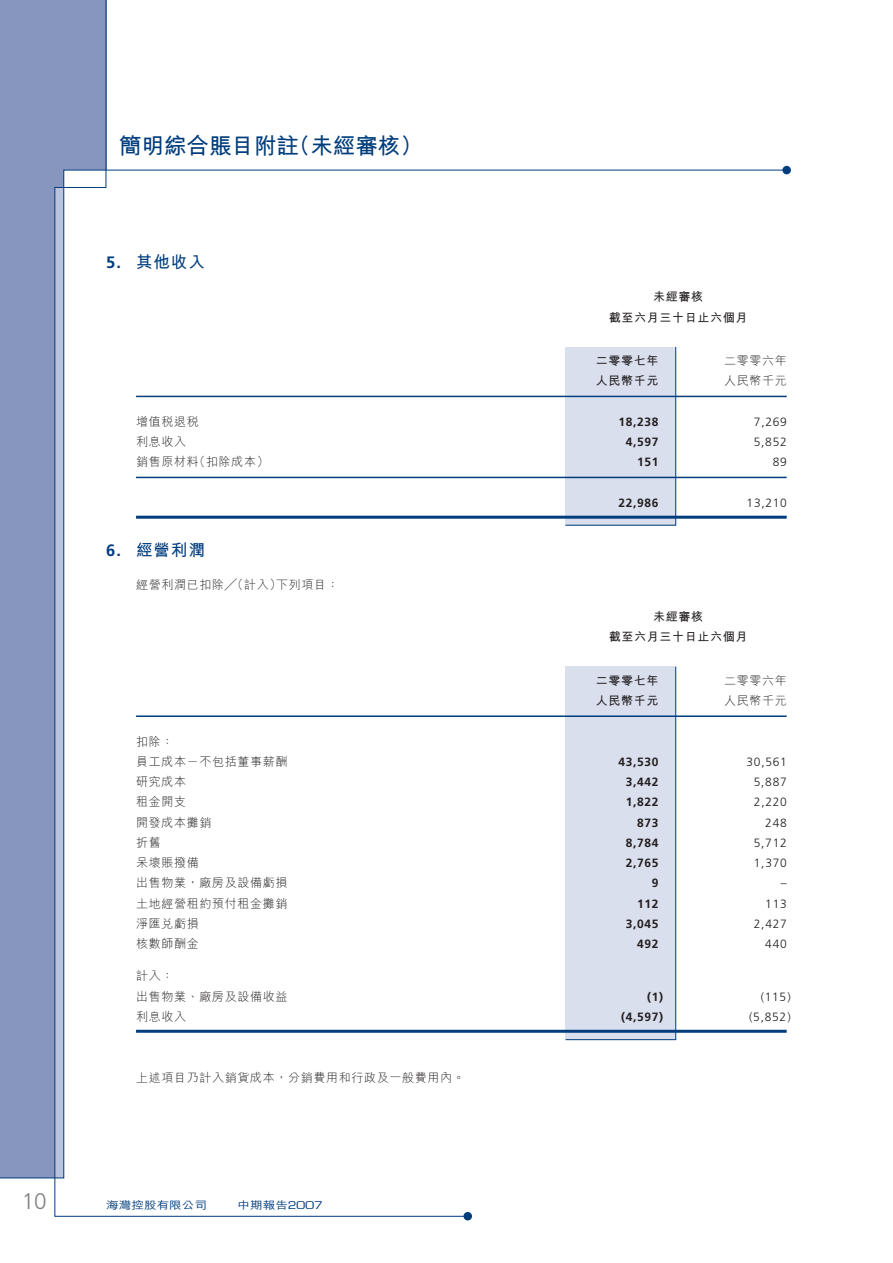
<style>
.page{position:relative;width:893px;height:1263px;background:#fff}
.page>*{position:absolute;margin:0;border:0;box-sizing:border-box;transform-origin:0 0}
.t1{font:700 22.5px "M Hei HK";color:#013d7d}
.t2{font:300 22.5px "Frutiger LT Std";color:#808285}
.t3{font:700 16.5px "M Hei HK";letter-spacing:.055em;color:#013d7d}
.t4{font:300 12px/20.2px "M Hei HK";letter-spacing:.055em;color:#231f20}
.t5{font:700 12px "Frutiger LT Std";letter-spacing:.055em;color:#231f20}
.t6{font:300 12px "Frutiger LT Std";letter-spacing:.055em;color:#231f20}
.t7{font:700 12px/20.2px "M Hei HK";letter-spacing:.055em;color:#231f20;text-align:center}
.t8{font:500 10.5px "M Hei HK";color:#013d7d;scale:1.2 1}
.s1{font-family:"Frutiger LT Std"}
.s2{font-family:"Eurostile LT Std";font-weight:400}
</style>
<div class="page">
<div style="left:0;top:0;width:55px;height:1178px;background:#8696bf"></div>
<div style="left:782px;top:166px;width:9px;height:8px;background:#013d7d;border-radius:50%"></div>
<svg style="left:54px;top:0;width:414px;height:1217px"></svg>
<div style="left:463px;top:1212px;width:9px;height:8px;background:#013d7d;border-radius:50%"></div>
<div style="left:565px;top:346px;width:111px;height:180px;background:#dadfed"></div>
<hr style="left:136px;top:396px;width:651px;height:1px;background:#013d7d">
<hr style="left:136px;top:477px;width:651px;height:1px;background:#013d7d">
<hr style="left:136px;top:516px;width:651px;height:3px;background:#013d7d">
<div style="left:565px;top:666px;width:111px;height:374px;background:#dadfed"></div>
<hr style="left:136px;top:715px;width:651px;height:2px;background:#013d7d">
<hr style="left:136px;top:1030px;width:651px;height:3px;background:#013d7d">
<p class="t2" style="left:22px;top:1188px;width:27px">10</p>
<p class="t1" style="left:119px;top:130px;width:305px">簡明綜合賬目附註（未經審核）</p>
<p class="t3" style="left:106px;top:250px;width:100px"><span class="s1">5.</span> 其他收入</p>
<p class="t7" style="left:609px;top:286px;width:140px">未經審核<br>截至六月三十日止六個月</p>
<p class="t7" style="left:596px;top:350px;width:64px">二零零七年</p>
<p class="t4" style="left:724px;top:350px;width:64px">二零零六年</p>
<p class="t7" style="left:596px;top:370px;width:64px">人民幣千元</p>
<p class="t4" style="left:724px;top:370px;width:64px">人民幣千元</p>
<p class="t4" style="left:136px;top:411px;width:64px">增值稅退稅</p>
<p class="t5" style="left:618px;top:415px;width:42px">18,238</p>
<p class="t6" style="left:754px;top:415px;width:34px">7,269</p>
<p class="t4" style="left:136px;top:431px;width:52px">利息收入</p>
<p class="t5" style="left:626px;top:435px;width:34px">4,597</p>
<p class="t6" style="left:754px;top:435px;width:34px">5,852</p>
<p class="t4" style="left:136px;top:451px;width:134px">銷售原材料（扣除成本）</p>
<p class="t5" style="left:637px;top:455px;width:23px">151</p>
<p class="t6" style="left:773px;top:455px;width:16px">89</p>
<p class="t5" style="left:618px;top:496px;width:42px">22,986</p>
<p class="t6" style="left:747px;top:496px;width:42px">13,210</p>
<p class="t3" style="left:106px;top:538px;width:100px"><span class="s1">6.</span> 經營利潤</p>
<p class="t4" style="left:136px;top:574px;width:204px">經營利潤已扣除╱（計入）下列項目：</p>
<p class="t7" style="left:609px;top:606px;width:140px">未經審核<br>截至六月三十日止六個月</p>
<p class="t7" style="left:596px;top:669px;width:64px">二零零七年</p>
<p class="t4" style="left:724px;top:670px;width:64px">二零零六年</p>
<p class="t7" style="left:596px;top:690px;width:64px">人民幣千元</p>
<p class="t4" style="left:724px;top:690px;width:64px">人民幣千元</p>
<p class="t4" style="left:136px;top:731px;width:153px">扣除：<br>員工成本－不包括董事薪酬</p>
<p class="t5" style="left:618px;top:755px;width:42px">43,530</p>
<p class="t6" style="left:747px;top:755px;width:42px">30,561</p>
<p class="t4" style="left:136px;top:771px;width:52px">研究成本</p>
<p class="t5" style="left:626px;top:775px;width:34px">3,442</p>
<p class="t6" style="left:754px;top:775px;width:19px">5,887</p>
<p class="t4" style="left:136px;top:791px;width:52px">租金開支</p>
<p class="t5" style="left:626px;top:795px;width:34px">1,822</p>
<p class="t6" style="left:754px;top:795px;width:34px">2,220</p>
<p class="t4" style="left:136px;top:812px;width:77px">開發成本攤銷</p>
<p class="t5" style="left:637px;top:815px;width:23px">873</p>
<p class="t6" style="left:765px;top:816px;width:22px">248</p>
<p class="t4" style="left:136px;top:832px;width:26px">折舊</p>
<p class="t5" style="left:626px;top:836px;width:34px">8,784</p>
<p class="t6" style="left:754px;top:836px;width:34px">5,712</p>
<p class="t4" style="left:136px;top:852px;width:64px">呆壞賬撥備</p>
<p class="t5" style="left:626px;top:856px;width:34px">2,765</p>
<p class="t6" style="left:754px;top:856px;width:34px">1,370</p>
<p class="t4" style="left:136px;top:872px;width:153px">出售物業，廠房及設備虧損</p>
<p class="t5" style="left:652px;top:876px;width:8px">9</p>
<p class="t6" style="left:781px;top:876px;width:7px">–</p>
<p class="t4" style="left:136px;top:893px;width:153px">土地經營租約預付租金攤銷</p>
<p class="t5" style="left:637px;top:896px;width:23px">112</p>
<p class="t6" style="left:765px;top:897px;width:23px">113</p>
<p class="t4" style="left:136px;top:913px;width:64px">淨匯兌虧損</p>
<p class="t5" style="left:626px;top:917px;width:34px">3,045</p>
<p class="t6" style="left:754px;top:917px;width:33px">2,427</p>
<p class="t4" style="left:136px;top:933px;width:64px">核數師酬金</p>
<p class="t5" style="left:637px;top:937px;width:23px">492</p>
<p class="t6" style="left:765px;top:937px;width:23px">440</p>
<p class="t4" style="left:136px;top:965px;width:153px">計入：<br>出售物業、廠房及設備收益</p>
<p class="t5" style="left:647px;top:989px;width:18px">(1 )</p>
<p class="t6" style="left:761px;top:990px;width:32px">(115 )</p>
<p class="t4" style="left:136px;top:1006px;width:52px">利息收入</p>
<p class="t5" style="left:621px;top:1010px;width:44px">(4,597 )</p>
<p class="t6" style="left:749px;top:1010px;width:43px">(5,852 )</p>
<p class="t4" style="left:136px;top:1067px;width:330px">上述項目乃計入銷貨成本，分銷費用和行政及一般費用內。</p>
<p class="t8" style="left:106px;top:1197px;width:86px">海灣控股有限公司</p>
<p class="t8" style="left:238px;top:1197px;width:72px">中期報告<span class="s2">2007</span></p>
</div>
